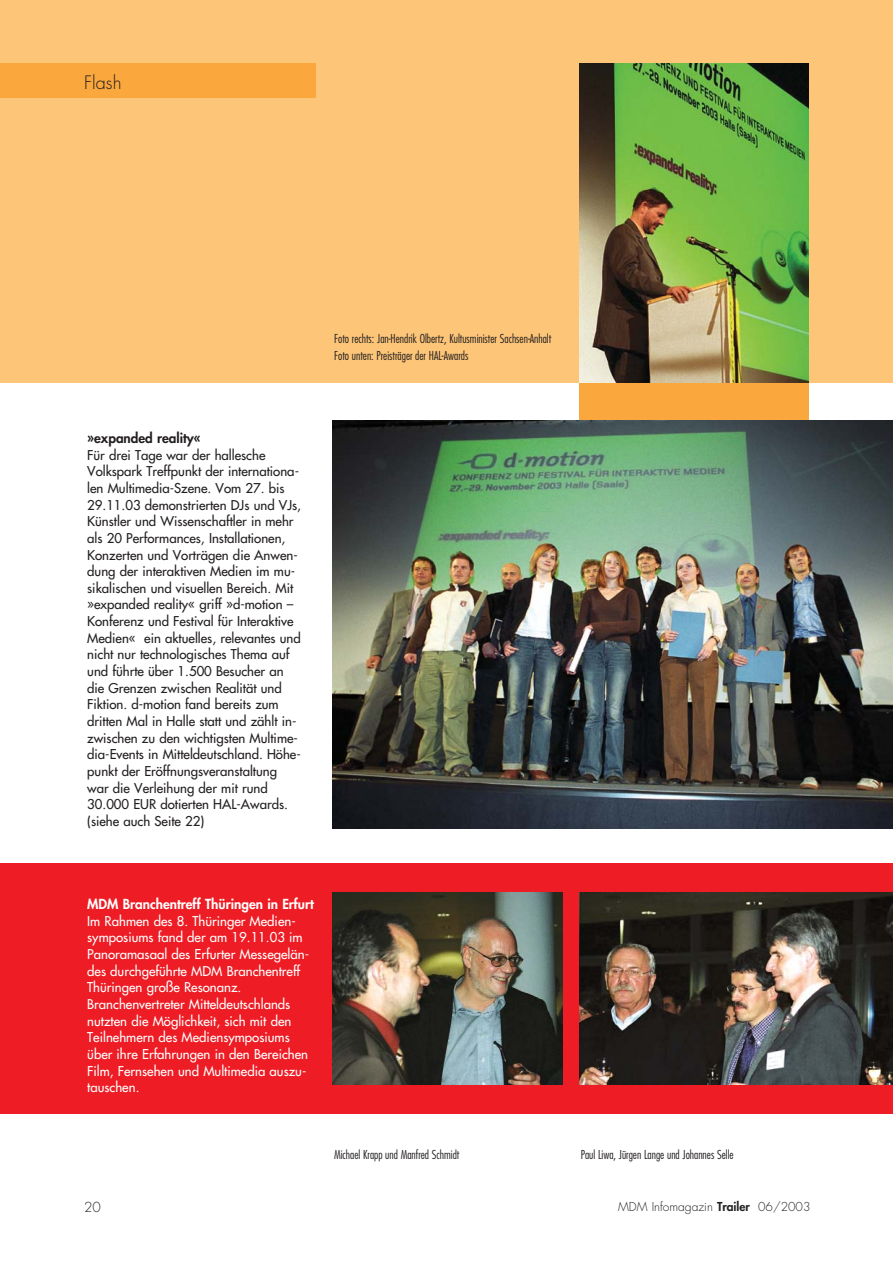
<style>
.page{position:relative;width:893px;height:1263px;background:#fff}
.page>*{position:absolute;margin:0;border:0;box-sizing:border-box;transform-origin:0 0}
.t1{font:300 18px "Futura";color:#231f1f}
.t2{font:800 13.5px "Futura";color:#fff}
.t3{font:800 13.5px "Futura";color:#231f1f}
.t4{font:300 13.5px "Futura";color:#231f1f}
.t5{font:13.2px/16.6px "Futura";color:#231f1f}
.t6{font:13.2px/16.6px "Futura";color:#fff}
.t7{font:300 condensed 12px/16.6px "Futura";color:#231f1f}
.t8{font:300 12px "Futura";color:#231f1f}
.s1{font-weight:800}
</style>
<div class="page">
<div style="left:0;top:863px;width:892px;height:251px;background:#ee1c24"></div>
<div style="left:579px;top:383px;width:230px;height:42px;background:#faa73e"></div>
<img style="left:332px;top:421px;width:560px;height:407px">
<img style="left:332px;top:893px;width:230px;height:191px">
<img style="left:579px;top:893px;width:313px;height:191px">
<div style="left:0;top:0;width:892px;height:383px;background:#fdc578"></div>
<div style="left:0;top:64px;width:315px;height:34px;background:#faa73e"></div>
<img style="left:579px;top:64px;width:230px;height:319px">
<h1 class="t1" style="left:84px;top:74px;width:39px">Flash</h1>
<p class="t7" style="left:334px;top:331px;width:219px">Foto rechts: Jan-Hendrik Olbertz, Kultusminister Sachsen-Anhalt<br>Foto unten: Preisträger der HAL-Awards</p>
<p class="t3" style="left:87px;top:432px;width:115px">»expanded reality«</p>
<p class="t5" style="left:87px;top:447px;width:215px">Für drei Tage war der hallesche Volkspark Treffpunkt der internationa&shy;len Multimedia-Szene. Vom 27. bis 29.11.03 demonstrierten DJs und VJs, Künstler und Wissenschaftler in mehr als 20 Performances, Installationen, Konzerten und Vorträgen die Anwen&shy;dung der interaktiven Medien im mu&shy;sikalischen und visuellen Bereich. Mit »expanded reality« griff »d-motion – Konferenz und Festival für Interaktive Medien« ein aktuelles, relevantes und nicht nur technologisches Thema auf und führte über 1.500 Besucher an die Grenzen zwischen Realität und Fiktion. d-motion fand bereits zum dritten Mal in Halle statt und zählt in&shy;zwischen zu den wichtigsten Multime&shy;dia-Events in Mitteldeutschland. Höhe&shy;punkt der Eröffnungsveranstaltung war die Verleihung der mit rund 30.000 EUR dotierten HAL-Awards. (siehe auch Seite 22)</p>
<p class="t2" style="left:87px;top:898px;width:228px">MDM Branchentreff Thüringen in Erfurt</p>
<p class="t6" style="left:87px;top:914px;width:223px">Im Rahmen des 8. Thüringer Medien&shy;symposiums fand der am 19.11.03 im Panoramasaal des Erfurter Messegelän&shy;des durchgeführte MDM Branchentreff Thüringen große Resonanz.<br>Branchenvertreter Mitteldeutschlands nutzten die Möglichkeit, sich mit den Teilnehmern des Mediensymposiums über ihre Erfahrungen in den Bereichen Film, Fernsehen und Multimedia auszu&shy;tauschen.</p>
<p class="t7" style="left:334px;top:1147px;width:127px">Michael Krapp und Manfred Schmidt</p>
<p class="t7" style="left:580px;top:1147px;width:154px">Paul Liwa, Jürgen Lange und Johannes Selle</p>
<p class="t4" style="left:84px;top:1201px;width:18px">20</p>
<p class="t8" style="left:618px;top:1201px;width:194px">MDM Infomagazin <span class="s1">Trailer</span> 06/2003</p>
</div>
